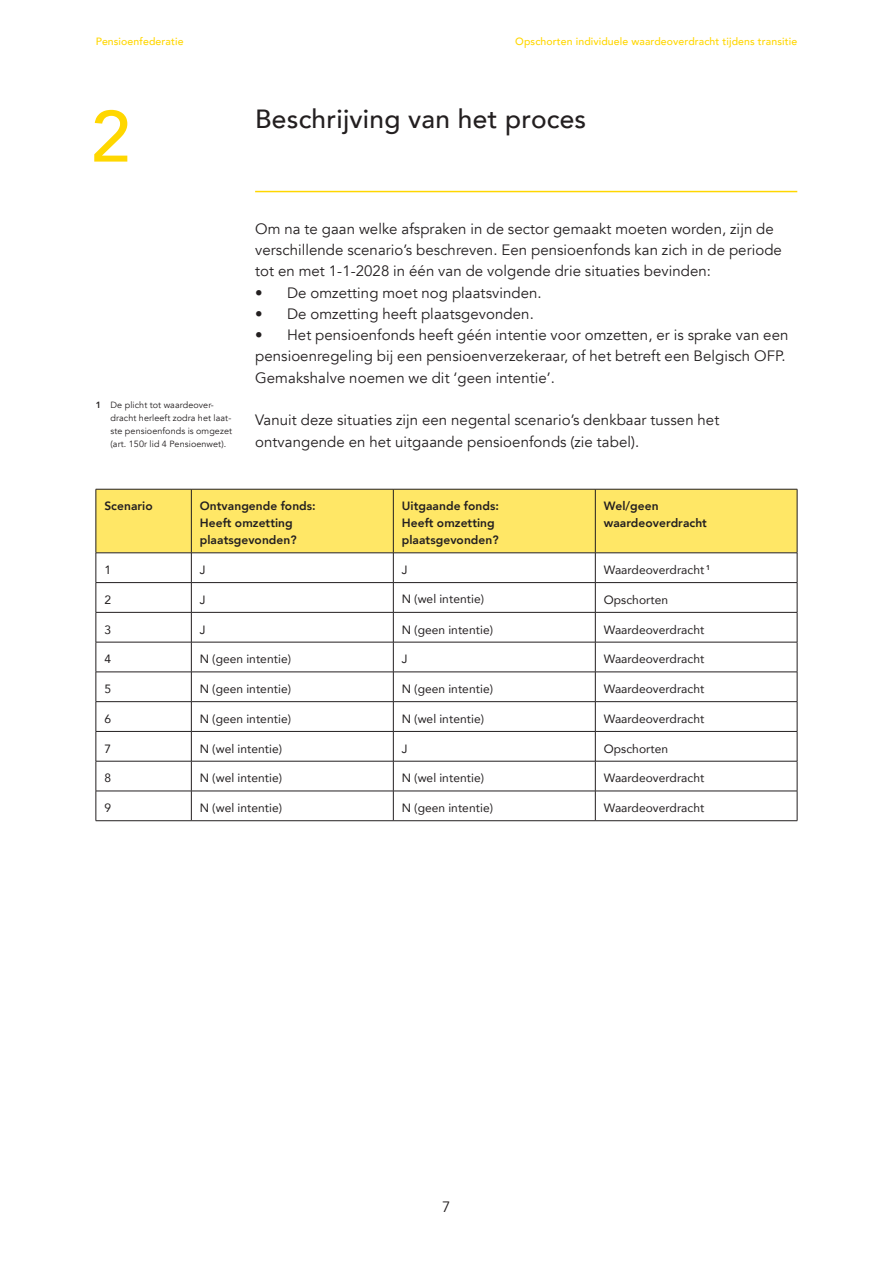
<style>
.page{position:relative;width:893px;height:1263px;background:#fff}
.page>*{position:absolute;margin:0;border:0;box-sizing:border-box;transform-origin:0 0}
.Titel_Hoofdstuk{font:500 71.25px "Avenir";color:#ffd700}
.Titel_Hoofdstuk-2{font:500 26.25px "Avenir";letter-spacing:.01em;color:#231f20}
.Platte_Tekst{font:15px/21.3px "Avenir";letter-spacing:.005em;color:#231f20}
.Platte_Tekst-2{font:12px "Avenir";letter-spacing:.005em;color:#231f20}
.Platte_Tekst-3{font:800 12px/17px "Avenir";letter-spacing:.005em;color:#231f20}
.t1{font:500 10.5px "Avenir";letter-spacing:.01em;color:#ffd700}
.Voetnoot{font:9px/12.8px "Avenir";letter-spacing:.01em;color:#231f20}
.s1{font-weight:800}
</style>
<div class="page">
<hr style="left:255px;top:191px;width:542px;height:1px;background:#ffd700">
<svg style="left:97px;top:613px;width:700px;height:207px"></svg>
<svg style="left:96px;top:489px;width:702px;height:123px"></svg>
<hr style="left:96px;top:612px;width:95px;height:1px;background:#231f20">
<hr style="left:96px;top:612px;width:1px;height:30px;background:#231f20">
<hr style="left:191px;top:612px;width:202px;height:1px;background:#231f20">
<hr style="left:191px;top:612px;width:1px;height:30px;background:#231f20">
<hr style="left:393px;top:612px;width:202px;height:1px;background:#231f20">
<hr style="left:393px;top:612px;width:1px;height:30px;background:#231f20">
<hr style="left:595px;top:612px;width:202px;height:1px;background:#231f20">
<hr style="left:595px;top:612px;width:1px;height:30px;background:#231f20">
<hr style="left:797px;top:612px;width:1px;height:30px;background:#231f20">
<hr style="left:96px;top:701px;width:95px;height:1px;background:#231f20">
<hr style="left:191px;top:701px;width:202px;height:1px;background:#231f20">
<hr style="left:393px;top:701px;width:202px;height:1px;background:#231f20">
<hr style="left:595px;top:701px;width:202px;height:1px;background:#231f20">
<hr style="left:96px;top:731px;width:95px;height:1px;background:#231f20">
<svg style="left:96px;top:673px;width:1px;height:88px"></svg>
<hr style="left:191px;top:731px;width:202px;height:1px;background:#231f20">
<svg style="left:191px;top:673px;width:1px;height:88px"></svg>
<hr style="left:393px;top:731px;width:202px;height:1px;background:#231f20">
<svg style="left:393px;top:673px;width:1px;height:88px"></svg>
<hr style="left:595px;top:731px;width:202px;height:1px;background:#231f20">
<svg style="left:595px;top:673px;width:1px;height:88px"></svg>
<svg style="left:797px;top:672px;width:1px;height:89px"></svg>
<hr style="left:96px;top:761px;width:95px;height:1px;background:#231f20">
<hr style="left:96px;top:761px;width:1px;height:30px;background:#231f20">
<hr style="left:191px;top:761px;width:202px;height:1px;background:#231f20">
<hr style="left:191px;top:761px;width:1px;height:30px;background:#231f20">
<hr style="left:393px;top:761px;width:202px;height:1px;background:#231f20">
<hr style="left:393px;top:761px;width:1px;height:30px;background:#231f20">
<hr style="left:595px;top:761px;width:202px;height:1px;background:#231f20">
<hr style="left:595px;top:761px;width:1px;height:30px;background:#231f20">
<hr style="left:797px;top:761px;width:1px;height:30px;background:#231f20">
<hr style="left:96px;top:791px;width:95px;height:1px;background:#231f20">
<svg style="left:96px;top:791px;width:1px;height:29px"></svg>
<hr style="left:191px;top:791px;width:202px;height:1px;background:#231f20">
<svg style="left:191px;top:791px;width:1px;height:29px"></svg>
<hr style="left:393px;top:791px;width:202px;height:1px;background:#231f20">
<svg style="left:393px;top:791px;width:1px;height:29px"></svg>
<hr style="left:595px;top:791px;width:202px;height:1px;background:#231f20">
<svg style="left:595px;top:791px;width:1px;height:29px"></svg>
<svg style="left:797px;top:791px;width:1px;height:29px"></svg>
<hr style="left:96px;top:820px;width:95px;height:1px;background:#231f20">
<hr style="left:191px;top:820px;width:202px;height:1px;background:#231f20">
<hr style="left:393px;top:820px;width:202px;height:1px;background:#231f20">
<hr style="left:595px;top:820px;width:202px;height:1px;background:#231f20">
<hr style="left:96px;top:642px;width:95px;height:1px;background:#231f20">
<hr style="left:96px;top:642px;width:1px;height:30px;background:#231f20">
<hr style="left:191px;top:642px;width:202px;height:1px;background:#231f20">
<hr style="left:191px;top:642px;width:1px;height:30px;background:#231f20">
<hr style="left:393px;top:642px;width:202px;height:1px;background:#231f20">
<hr style="left:393px;top:642px;width:1px;height:30px;background:#231f20">
<hr style="left:595px;top:642px;width:202px;height:1px;background:#231f20">
<hr style="left:595px;top:642px;width:1px;height:30px;background:#231f20">
<hr style="left:96px;top:672px;width:95px;height:1px;background:#231f20">
<hr style="left:191px;top:672px;width:202px;height:1px;background:#231f20">
<hr style="left:393px;top:672px;width:202px;height:1px;background:#231f20">
<hr style="left:595px;top:672px;width:202px;height:1px;background:#231f20">
<hr style="left:797px;top:642px;width:1px;height:30px;background:#231f20">
<p class="t1" style="left:96px;top:32px;width:89px">Pensioenfederatie</p>
<p class="t1" style="left:515px;top:32px;width:283px">Opschorten individuele waardeoverdracht tijdens transitie</p>
<p class="Titel_Hoofdstuk" style="left:91px;top:75px;width:41px">2</p>
<p class="Titel_Hoofdstuk-2" style="left:255px;top:96px;width:333px">Beschrijving van het proces</p>
<p class="Voetnoot" style="left:111px;top:399px;width:123px;text-indent:-15px"><span class="s1">1</span> De plicht tot waardeover&shy;dracht herleeft zodra het laat&shy;ste pensioenfonds is omgezet (art. 150r lid 4 Pensioenwet).</p>
<p class="Platte_Tekst" style="left:255px;top:218px;width:528px">Om na te gaan welke afspraken in de sector gemaakt moeten worden, zijn de verschillende scenario’s beschreven. Een pensioenfonds kan zich in de periode tot en met 1-1-2028 in één van de volgende drie situaties bevinden:</p>
<p class="Platte_Tekst" style="left:255px;top:282px;width:288px">• De omzetting moet nog plaatsvinden.</p>
<p class="Platte_Tekst" style="left:255px;top:303px;width:280px">• De omzetting heeft plaatsgevonden.</p>
<p class="Platte_Tekst" style="left:255px;top:325px;width:535px">• Het pensioenfonds heeft géén intentie voor omzetten, er is sprake van een pensioenregeling bij een pensioenverzekeraar, of het betreft een Belgisch OFP.<br>Gemakshalve noemen we dit ‘geen intentie’.</p>
<p class="Platte_Tekst" style="left:255px;top:410px;width:466px">Vanuit deze situaties zijn een negental scenario’s denkbaar tussen het ontvangende en het uitgaande pensioenfonds (zie tabel).</p>
<p class="Platte_Tekst-3" style="left:104px;top:498px;width:50px">Scenario</p>
<p class="Platte_Tekst-3" style="left:200px;top:498px;width:117px">Ontvangende fonds:<br>Heeft omzetting</p>
<p class="Platte_Tekst-3" style="left:200px;top:532px;width:98px">plaatsgevonden?</p>
<p class="Platte_Tekst-3" style="left:402px;top:498px;width:99px">Uitgaande fonds:</p>
<p class="Platte_Tekst-3" style="left:402px;top:515px;width:98px">Heeft omzetting plaatsgevonden?</p>
<p class="Platte_Tekst-3" style="left:604px;top:498px;width:56px">Wel/geen</p>
<p class="Platte_Tekst-3" style="left:604px;top:515px;width:105px">waardeoverdracht</p>
<p class="Platte_Tekst-2" style="left:104px;top:560px;width:8px">1</p>
<p class="Platte_Tekst-2" style="left:200px;top:560px;width:7px">J</p>
<p class="Platte_Tekst-2" style="left:402px;top:560px;width:7px">J</p>
<p class="Platte_Tekst-2" style="left:604px;top:560px;width:108px">Waardeoverdracht <sup>1</sup></p>
<p class="Platte_Tekst-2" style="left:104px;top:590px;width:8px">2</p>
<p class="Platte_Tekst-2" style="left:200px;top:590px;width:7px">J</p>
<p class="Platte_Tekst-2" style="left:402px;top:589px;width:84px">N (wel intentie)</p>
<p class="Platte_Tekst-2" style="left:604px;top:590px;width:66px">Opschorten</p>
<p class="Platte_Tekst-2" style="left:104px;top:620px;width:8px">3</p>
<p class="Platte_Tekst-2" style="left:200px;top:620px;width:7px">J</p>
<p class="Platte_Tekst-2" style="left:402px;top:620px;width:93px">N (geen intentie)</p>
<p class="Platte_Tekst-2" style="left:604px;top:620px;width:102px">Waardeoverdracht</p>
<p class="Platte_Tekst-2" style="left:104px;top:650px;width:8px">4</p>
<p class="Platte_Tekst-2" style="left:200px;top:650px;width:93px">N (geen intentie)</p>
<p class="Platte_Tekst-2" style="left:402px;top:650px;width:7px">J</p>
<p class="Platte_Tekst-2" style="left:604px;top:650px;width:102px">Waardeoverdracht</p>
<p class="Platte_Tekst-2" style="left:104px;top:679px;width:8px">5</p>
<p class="Platte_Tekst-2" style="left:200px;top:679px;width:93px">N (geen intentie)</p>
<p class="Platte_Tekst-2" style="left:402px;top:679px;width:93px">N (geen intentie)</p>
<p class="Platte_Tekst-2" style="left:604px;top:679px;width:102px">Waardeoverdracht</p>
<p class="Platte_Tekst-2" style="left:104px;top:709px;width:8px">6</p>
<p class="Platte_Tekst-2" style="left:200px;top:709px;width:93px">N (geen intentie)</p>
<p class="Platte_Tekst-2" style="left:402px;top:709px;width:84px">N (wel intentie)</p>
<p class="Platte_Tekst-2" style="left:604px;top:709px;width:102px">Waardeoverdracht</p>
<p class="Platte_Tekst-2" style="left:104px;top:739px;width:8px">7</p>
<p class="Platte_Tekst-2" style="left:200px;top:739px;width:84px">N (wel intentie)</p>
<p class="Platte_Tekst-2" style="left:402px;top:739px;width:7px">J</p>
<p class="Platte_Tekst-2" style="left:604px;top:739px;width:66px">Opschorten</p>
<p class="Platte_Tekst-2" style="left:104px;top:769px;width:8px">8</p>
<p class="Platte_Tekst-2" style="left:200px;top:769px;width:84px">N (wel intentie)</p>
<p class="Platte_Tekst-2" style="left:402px;top:769px;width:84px">N (wel intentie)</p>
<p class="Platte_Tekst-2" style="left:604px;top:769px;width:102px">Waardeoverdracht</p>
<p class="Platte_Tekst-2" style="left:104px;top:798px;width:8px">9</p>
<p class="Platte_Tekst-2" style="left:200px;top:798px;width:84px">N (wel intentie)</p>
<p class="Platte_Tekst-2" style="left:402px;top:798px;width:93px">N (geen intentie)</p>
<p class="Platte_Tekst-2" style="left:604px;top:798px;width:102px">Waardeoverdracht</p>
<p class="Platte_Tekst" style="left:442px;top:1196px;width:10px">7</p>
</div>
